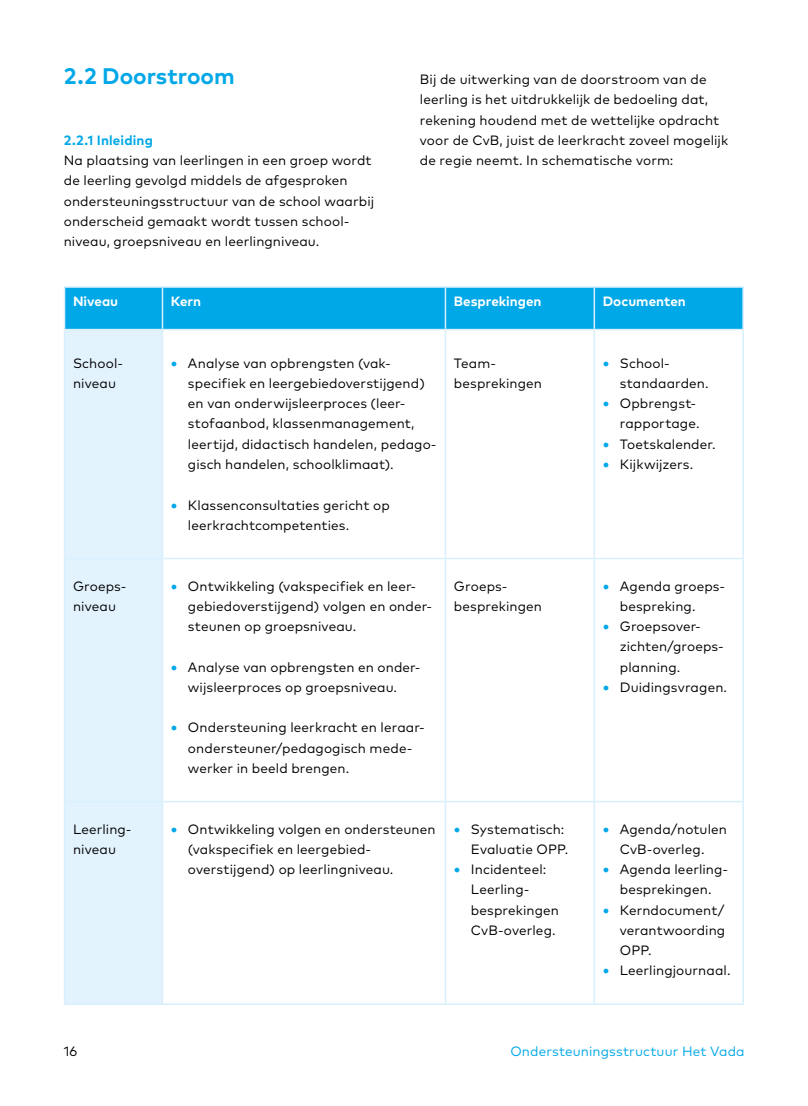
<style>
.page{position:relative;width:808px;height:1106px;background:#fff}
.page>*{position:absolute;margin:0;border:0;box-sizing:border-box;transform-origin:0 0}
.t1{font:700 22.5px "Mark OT";color:#00a8e7}
.t2{font:13.5px/20.2px "Mark OT";letter-spacing:.01em;color:#000}
.t3{font:700 13.5px "Mark OT";color:#fff}
.t4{font:13.5px "Mark OT";letter-spacing:.01em;color:#00a8e7}
.t5{font:700 13.5px "Mark OT";letter-spacing:.01em;color:#00a8e7}
.s1{font-weight:700;font-size:15px;color:#00a8e7}
</style>
<div class="page">
<div style="left:65px;top:288px;width:677px;height:41px;background:#00a8e7"></div>
<div style="left:65px;top:330px;width:97px;height:673px;background:#e3f3fe"></div>
<svg style="left:163px;top:330px;width:579px;height:673px"></svg>
<hr style="left:64px;top:286px;width:98px;height:2px;background:#d8effd">
<hr style="left:64px;top:288px;width:1px;height:41px;background:#d8effd">
<hr style="left:162px;top:286px;width:283px;height:2px;background:#d8effd">
<hr style="left:162px;top:288px;width:1px;height:41px;background:#d8effd">
<hr style="left:445px;top:286px;width:149px;height:2px;background:#d8effd">
<hr style="left:445px;top:288px;width:1px;height:41px;background:#d8effd">
<hr style="left:594px;top:286px;width:150px;height:2px;background:#d8effd">
<hr style="left:593px;top:288px;width:2px;height:41px;background:#d8effd">
<hr style="left:742px;top:288px;width:2px;height:41px;background:#d8effd">
<hr style="left:64px;top:329px;width:98px;height:1px;background:#d8effd">
<hr style="left:64px;top:330px;width:1px;height:228px;background:#d8effd">
<hr style="left:162px;top:329px;width:283px;height:1px;background:#d8effd">
<hr style="left:162px;top:330px;width:1px;height:228px;background:#d8effd">
<hr style="left:445px;top:329px;width:149px;height:1px;background:#d8effd">
<hr style="left:445px;top:330px;width:1px;height:228px;background:#d8effd">
<hr style="left:594px;top:329px;width:150px;height:1px;background:#d8effd">
<hr style="left:593px;top:330px;width:2px;height:228px;background:#d8effd">
<hr style="left:742px;top:330px;width:2px;height:228px;background:#d8effd">
<hr style="left:64px;top:558px;width:98px;height:1px;background:#d8effd">
<hr style="left:64px;top:559px;width:1px;height:242px;background:#d8effd">
<hr style="left:162px;top:558px;width:283px;height:1px;background:#d8effd">
<hr style="left:162px;top:559px;width:1px;height:242px;background:#d8effd">
<hr style="left:445px;top:558px;width:149px;height:1px;background:#d8effd">
<hr style="left:445px;top:559px;width:1px;height:242px;background:#d8effd">
<hr style="left:594px;top:558px;width:150px;height:1px;background:#d8effd">
<hr style="left:593px;top:559px;width:2px;height:242px;background:#d8effd">
<hr style="left:742px;top:559px;width:2px;height:242px;background:#d8effd">
<hr style="left:64px;top:801px;width:98px;height:1px;background:#d8effd">
<hr style="left:64px;top:802px;width:1px;height:201px;background:#d8effd">
<hr style="left:162px;top:801px;width:283px;height:1px;background:#d8effd">
<hr style="left:162px;top:802px;width:1px;height:201px;background:#d8effd">
<hr style="left:445px;top:801px;width:149px;height:1px;background:#d8effd">
<hr style="left:445px;top:802px;width:1px;height:201px;background:#d8effd">
<hr style="left:594px;top:801px;width:150px;height:1px;background:#d8effd">
<hr style="left:593px;top:802px;width:2px;height:201px;background:#d8effd">
<hr style="left:742px;top:802px;width:2px;height:201px;background:#d8effd">
<hr style="left:64px;top:1003px;width:98px;height:2px;background:#d8effd">
<hr style="left:162px;top:1003px;width:283px;height:2px;background:#d8effd">
<hr style="left:445px;top:1003px;width:149px;height:2px;background:#d8effd">
<hr style="left:594px;top:1003px;width:150px;height:2px;background:#d8effd">
<h1 class="t1" style="left:64px;top:62px;width:172px">2.2 Doorstroom</h1>
<p class="t5" style="left:64px;top:131px;width:91px">2.2.1 Inleiding</p>
<p class="t2" style="left:64px;top:150px;width:312px">Na plaatsing van leerlingen in een groep wordt de leerling gevolgd middels de afgesproken ondersteuningsstructuur van de school waarbij onderscheid gemaakt wordt tussen school&shy;niveau, groepsniveau en leerlingniveau.</p>
<p class="t2" style="left:420px;top:69px;width:310px">Bij de uitwerking van de doorstroom van de leerling is het uitdrukkelijk de bedoeling dat, rekening houdend met de wettelijke opdracht voor de CvB, juist de leerkracht zoveel mogelijk de regie neemt. In schematische vorm:</p>
<p class="t3" style="left:73px;top:293px;width:47px">Niveau</p>
<p class="t3" style="left:171px;top:293px;width:32px">Kern</p>
<p class="t3" style="left:454px;top:293px;width:89px">Besprekingen</p>
<p class="t3" style="left:603px;top:293px;width:85px">Documenten</p>
<p class="t2" style="left:73px;top:352px;width:52px">School&shy;niveau</p>
<p class="t2" style="left:188px;top:352px;width:250px;text-indent:-17px"><span class="s1">•</span> Analyse van opbrengsten (vak-- specifiek en leergebiedoverstijgend) en van onderwijsleerproces (leer&shy;stofaanbod, klassenmanagement, leertijd, didactisch handelen, pedago&shy;gisch handelen, schoolklimaat).</p>
<p class="t2" style="left:188px;top:494px;width:203px;text-indent:-17px"><span class="s1">•</span> Klassenconsultaties gericht op leerkrachtcompetenties.</p>
<p class="t2" style="left:454px;top:352px;width:90px">Team&shy;besprekingen</p>
<p class="t2" style="left:620px;top:352px;width:90px;text-indent:-17px"><span class="s1">•</span> School&shy;standaarden.</p>
<p class="t2" style="left:603px;top:393px;width:98px;text-align:right"><span class="s1">•</span> Opbrengst&shy;rapportage.</p>
<p class="t2" style="left:603px;top:433px;width:114px"><span class="s1">•</span> Toetskalender.</p>
<p class="t2" style="left:603px;top:454px;width:92px"><span class="s1">•</span> Kijkwijzers.</p>
<p class="t2" style="left:73px;top:575px;width:55px">Groeps&shy;niveau</p>
<p class="t2" style="left:188px;top:575px;width:246px;text-indent:-17px"><span class="s1">•</span> Ontwikkeling (vakspecifiek en leer&shy;gebiedoverstijgend) volgen en onder&shy;steunen op groepsniveau.</p>
<p class="t2" style="left:171px;top:656px;width:251px;text-align:center"><span class="s1">•</span> Analyse van opbrengsten en onder&shy;wijsleerproces op groepsniveau.</p>
<p class="t2" style="left:188px;top:717px;width:238px;text-indent:-17px"><span class="s1">•</span> Ondersteuning leerkracht en leraar&shy;ondersteuner/pedagogisch mede&shy;werker in beeld brengen.</p>
<p class="t2" style="left:454px;top:575px;width:90px">Groeps&shy;besprekingen</p>
<p class="t2" style="left:620px;top:575px;width:107px;text-indent:-17px"><span class="s1">•</span> Agenda groeps&shy;bespreking.</p>
<p class="t2" style="left:620px;top:616px;width:106px;text-indent:-17px"><span class="s1">•</span> Groepsover&shy;zichten/groeps&shy;planning.</p>
<p class="t2" style="left:603px;top:676px;width:126px"><span class="s1">•</span> Duidingsvragen.</p>
<p class="t2" style="left:73px;top:818px;width:60px">Leerling&shy;niveau</p>
<p class="t2" style="left:188px;top:818px;width:249px;text-indent:-17px"><span class="s1">•</span> Ontwikkeling volgen en ondersteunen (vakspecifiek en leergebied&shy;overstijgend) op leerlingniveau.</p>
<p class="t2" style="left:454px;top:818px;width:116px;text-align:right"><span class="s1">•</span> Systematisch:<br>Evaluatie OPP.</p>
<p class="t2" style="left:471px;top:859px;width:90px;text-indent:-17px"><span class="s1">•</span> Incidenteel:<br>Leerling&shy;besprekingen<br>CvB-overleg.</p>
<p class="t2" style="left:603px;top:818px;width:126px;text-align:center"><span class="s1">•</span> Agenda/notulen<br>CvB-overleg.</p>
<p class="t2" style="left:603px;top:859px;width:125px;text-align:center"><span class="s1">•</span> Agenda leerling&shy;besprekingen.</p>
<p class="t2" style="left:620px;top:899px;width:107px;text-align:justify;text-indent:-17px"><span class="s1">•</span> Kerndocument/ verantwoording OPP.</p>
<p class="t2" style="left:603px;top:960px;width:129px"><span class="s1">•</span> Leerlingjournaal.</p>
<p class="t2" style="left:64px;top:1041px;width:15px">16</p>
<p class="t4" style="left:510px;top:1043px;width:236px">Ondersteuningsstructuur Het Vada</p>
</div>
